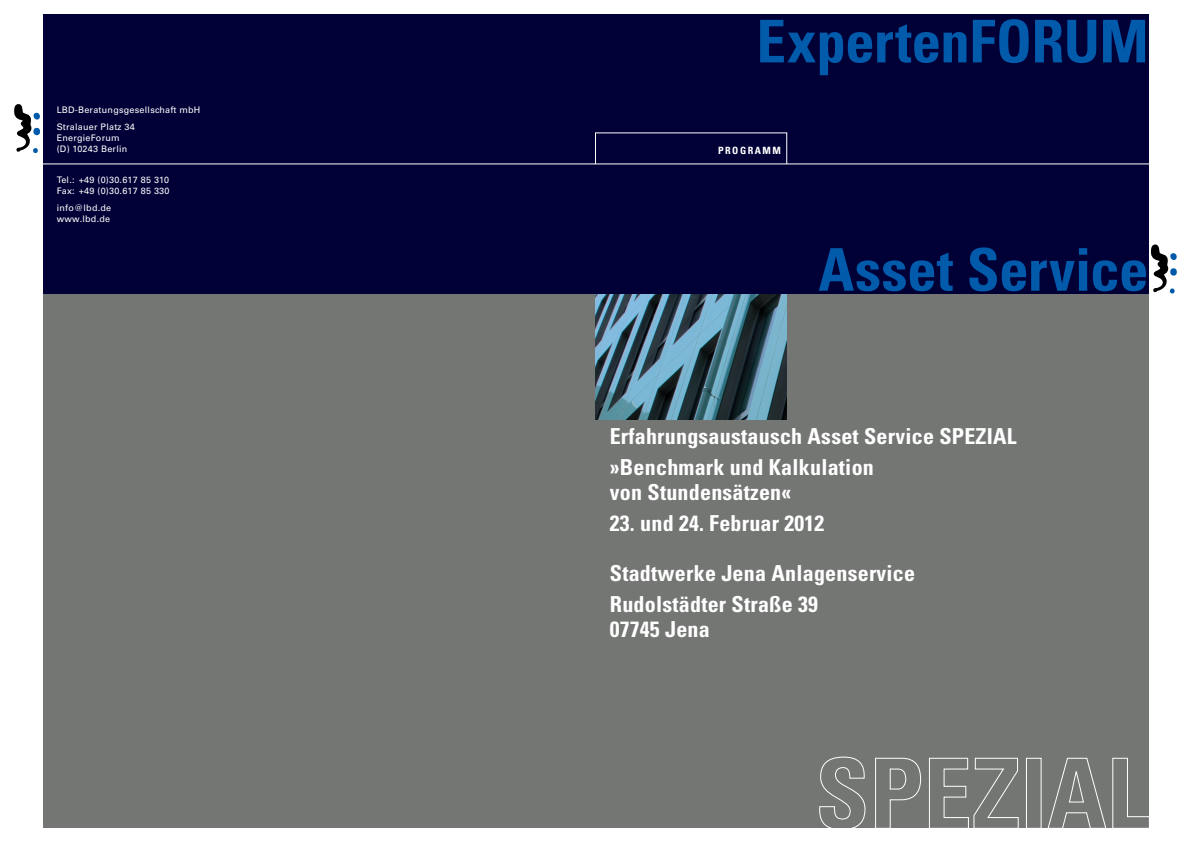
<style>
.page{position:relative;width:1191px;height:842px;background:#fff}
.page>*{position:absolute;margin:0;border:0;box-sizing:border-box;transform-origin:0 0}
.Beschriftung_blau{font:700 condensed 59px "Univers LT";letter-spacing:-.005em;color:#015aaa}
.t1{font:700 condensed 22px/25.2px "Univers LT";letter-spacing:.01em;color:#fff}
.t2{font:700 condensed 10px "Univers LT";color:#fff}
.t3{font:9px/11px "Univers LT";letter-spacing:.025em;color:#fff}
</style>
<div class="page">
<div style="left:43px;top:14px;width:1105px;height:281px;background:#000037"></div>
<hr style="left:42px;top:164px;width:1107px;height:1px;background:#fff">
<svg style="left:595px;top:132px;width:192px;height:32px"></svg>
<svg style="left:1150px;top:244px;width:27px;height:49px"></svg>
<svg style="left:14px;top:104px;width:26px;height:49px"></svg>
<div style="left:43px;top:295px;width:1105px;height:533px;background:#747674"></div>
<svg style="left:819px;top:757px;width:46px;height:71px"></svg>
<svg style="left:875px;top:758px;width:45px;height:70px"></svg>
<svg style="left:929px;top:758px;width:89px;height:70px"></svg>
<div style="left:1026px;top:758px;width:15px;height:70px;border:1px solid #fff"></div>
<svg style="left:1047px;top:758px;width:59px;height:70px"></svg>
<svg style="left:1112px;top:758px;width:37px;height:70px"></svg>
<img style="left:595px;top:295px;width:191px;height:125px">
<p class="Beschriftung_blau" style="left:756px;top:5px;width:394px">ExpertenFORUM</p>
<p class="t3" style="left:57px;top:105px;width:145px">LBD-Beratungsgesellschaft mbH</p>
<p class="t3" style="left:57px;top:121px;width:80px">Stralauer Platz 34</p>
<p class="t3" style="left:57px;top:132px;width:64px">EnergieForum</p>
<p class="t3" style="left:57px;top:143px;width:72px">(D) 10243 Berlin</p>
<p class="t2" style="left:718px;top:144px;width:39px">Programm</p>
<p class="t3" style="left:57px;top:174px;width:114px">Tel.: +49 (0)30.617 85 310<br>Fax: +49 (0)30.617 85 330</p>
<p class="t3" style="left:57px;top:202px;width:56px">info@lbd.de</p>
<p class="t3" style="left:57px;top:213px;width:55px">www.lbd.de</p>
<p class="Beschriftung_blau" style="left:818px;top:234px;width:332px">Asset Service</p>
<p class="t1" style="left:610px;top:423px;width:408px">Erfahrungsaustausch Asset Service SPEZIAL</p>
<p class="t1" style="left:610px;top:454px;width:265px">»Benchmark und Kalkulation von Stundensätzen«</p>
<p class="t1" style="left:610px;top:510px;width:216px">23. und 24. Februar 2012</p>
<p class="t1" style="left:610px;top:561px;width:307px">Stadtwerke Jena Anlagenservice</p>
<p class="t1" style="left:610px;top:592px;width:209px">Rudolstädter Straße 39<br>07745 Jena</p>
</div>
